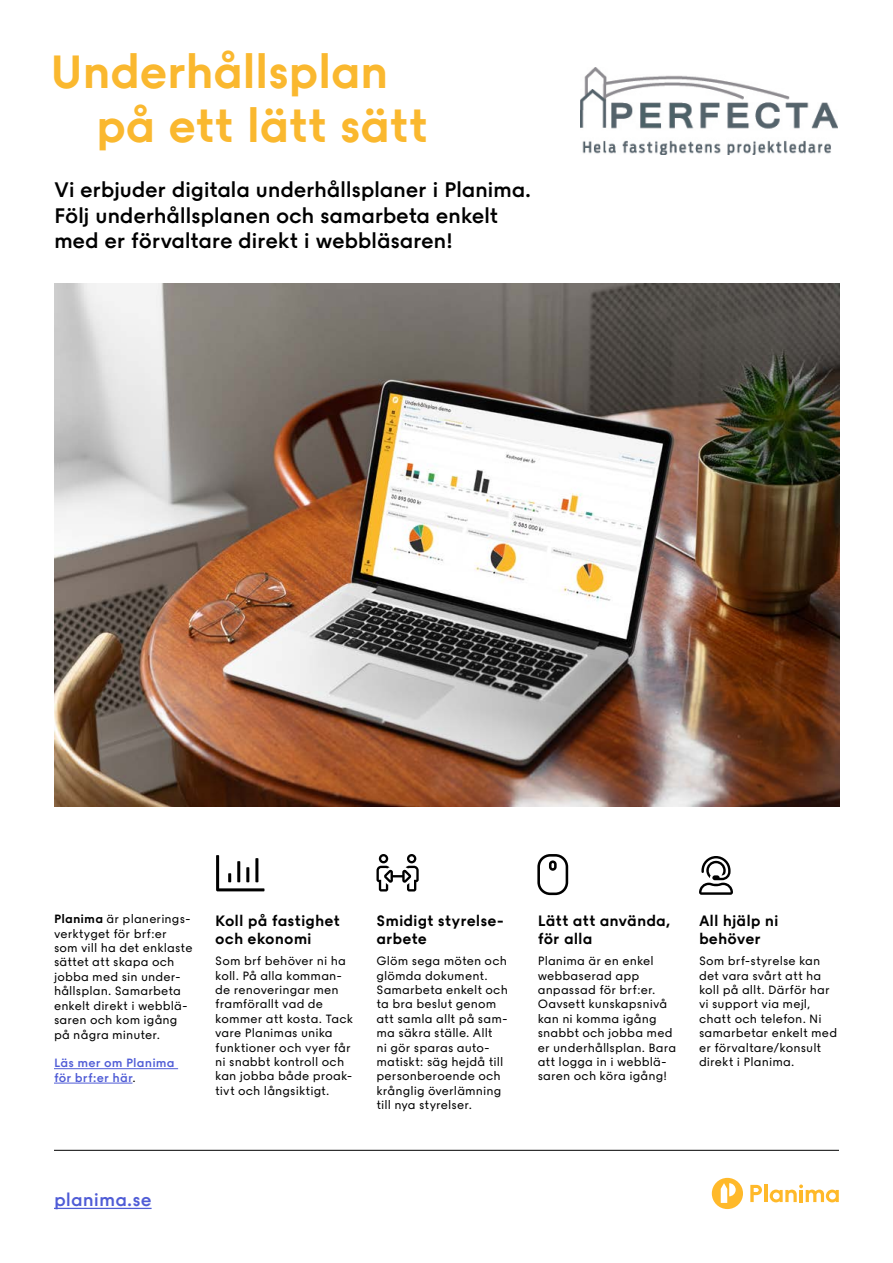
<style>
.page{position:relative;width:893px;height:1263px;background:#fff}
.page>*{position:absolute;margin:0;border:0;box-sizing:border-box;transform-origin:0 0}
.t1{font:700 46.5px/54px "Funkis AP";letter-spacing:-.025em;color:#fab82f}
.t2{font:600 21px/25.5px "Funkis AP";letter-spacing:-.02em;color:#000}
.t3{font:600 18px "Funkis AP";color:#4f5cd6}
.t4{font:700 15px/18px "Funkis AP";letter-spacing:-.005em;color:#000}
.t5{font:12px/14.4px "Funkis AP";letter-spacing:.005em;color:#000}
.t6{font:600 12px/14.4px "Funkis AP";letter-spacing:.01em;color:#4f5cd6}
.s1{font-weight:700}
.s2{font-weight:400;color:#000}
</style>
<div class="page">
<svg style="left:537px;top:854px;width:31px;height:41px"></svg>
<svg style="left:699px;top:856px;width:34px;height:39px"></svg>
<hr style="left:54px;top:1068px;width:124px;height:1px;background:#4f5cd6">
<hr style="left:54px;top:1083px;width:78px;height:1px;background:#4f5cd6">
<svg style="left:750px;top:1185px;width:12px;height:17px"></svg>
<hr style="left:764px;top:1185px;width:3px;height:17px;background:#ffb92a">
<svg style="left:770px;top:1184px;width:69px;height:18px"></svg>
<div style="left:712px;top:1178px;width:31px;height:31px;background:#ffb92a;border-radius:50%"></div>
<svg style="left:721px;top:1183px;width:15px;height:20px"></svg>
<hr style="left:54px;top:1150px;width:785px;height:1px;background:#000">
<img style="left:54px;top:283px;width:785px;height:524px">
<svg style="left:376px;top:854px;width:43px;height:37px"></svg>
<svg style="left:216px;top:855px;width:48px;height:36px"></svg>
<hr style="left:54px;top:1208px;width:98px;height:1px;background:#4f5cd6">
<img style="left:580px;top:67px;width:257px;height:87px">
<h1 class="t1" style="left:96px;top:46px;width:334px;text-indent:-46px">Underhållsplan på ett lätt sätt</h1>
<h2 class="t2" style="left:54px;top:178px;width:479px">Vi erbjuder digitala underhållsplaner i Planima.<br>Följ underhållsplanen och samarbeta enkelt med er förvaltare direkt i webbläsaren!</h2>
<p class="t5" style="left:54px;top:912px;width:140px"><span class="s1">Planima</span> är planerings&shy;verktyget för brf:er som vill ha det enklaste sättet att skapa och jobba med sin under&shy;hållsplan. Samarbeta enkelt direkt i webblä&shy;saren och kom igång på några minuter.</p>
<p class="t6" style="left:54px;top:1056px;width:122px">Läs mer om Planima för brf:er här<span class="s2">.</span></p>
<p class="t4" style="left:215px;top:912px;width:126px">Koll på fastighet och ekonomi</p>
<p class="t5" style="left:215px;top:954px;width:139px">Som brf behöver ni ha koll. På alla komman&shy;de renoveringar men framförallt vad de kommer att kosta. Tack vare Planimas unika funktioner och vyer får ni snabbt kontroll och kan jobba både proak&shy;tivt och långsiktigt.</p>
<p class="t4" style="left:376px;top:912px;width:129px">Smidigt styrelse&shy;arbete</p>
<p class="t5" style="left:376px;top:954px;width:133px">Glöm sega möten och glömda dokument.<br>Samarbeta enkelt och ta bra beslut genom att samla allt på sam&shy;ma säkra ställe. Allt<br>ni gör sparas auto&shy;matiskt: säg hejdå till personberoende och krånglig överlämning till nya styrelser.</p>
<p class="t4" style="left:538px;top:912px;width:134px">Lätt att använda, för alla</p>
<p class="t5" style="left:538px;top:954px;width:140px">Planima är en enkel webbaserad app anpassad för brf:er.<br>Oavsett kunskapsnivå kan ni komma igång snabbt och jobba med er underhållsplan. Bara att logga in i webblä&shy;saren och köra igång!</p>
<p class="t4" style="left:699px;top:912px;width:81px">All hjälp ni behöver</p>
<p class="t5" style="left:699px;top:954px;width:140px">Som brf-styrelse kan det vara svårt att ha koll på allt. Därför har vi support via mejl, chatt och telefon. Ni samarbetar enkelt med er förvaltare/konsult direkt i Planima.</p>
<h3 class="t3" style="left:54px;top:1189px;width:99px">planima.se</h3>
</div>
